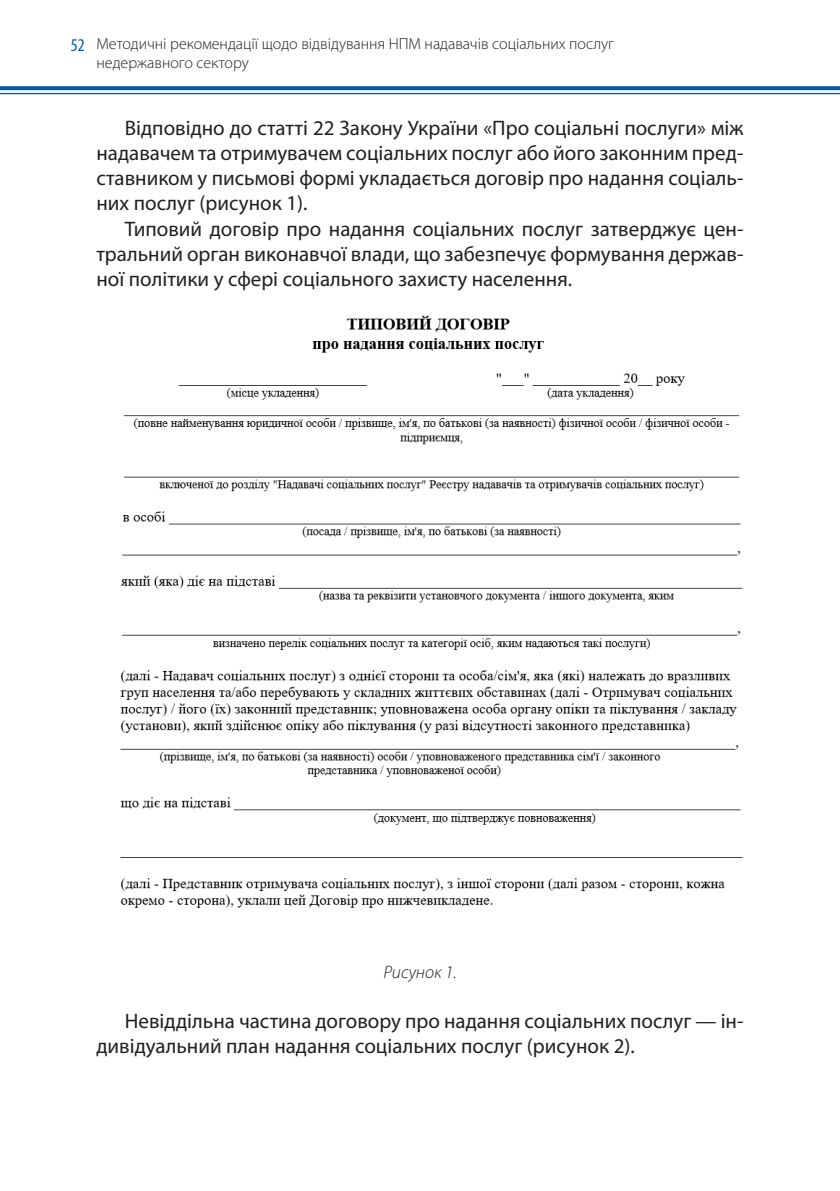
<style>
.page{position:relative;width:840px;height:1191px;background:#fff}
.page>*{position:absolute;margin:0;border:0;box-sizing:border-box;transform-origin:0 0}
.Основной{font:21px/25.2px "Myriad Pro";color:#231f20;text-align:justify}
.Рис{font:italic 300 18px "Myriad Pro";color:#231f20}
.t1{font:condensed 18px "Myriad Pro";color:#015aaa}
.t2{font:300 16px/19.2px "Myriad Pro";color:#231f20}
</style>
<div class="page">
<svg style="left:0;top:86px;width:839px;height:4px;background:#0e62ae"></svg>
<hr style="left:0;top:93px;width:839px;height:1px;background:#015aaa">
<img style="left:120px;top:315px;width:623px;height:593px">
<p class="t1" style="left:71px;top:34px;width:15px">52</p>
<p class="t2" style="left:96px;top:34px;width:519px">Методичні рекомендації щодо відвідування НПМ надавачів соціальних послуг недержавного сектору</p>
<p class="Основной" style="left:96px;top:115px;width:648px;text-indent:28px">Відповідно до статті 22 Закону України «Про соціальні послуги» між надавачем та отримувачем соціальних послуг або його законним пред&shy;ставником у письмові формі укладається договір про надання соціаль&shy;них послуг (рисунок 1).</p>
<p class="Основной" style="left:96px;top:216px;width:648px;text-indent:28px">Типовий договір про надання соціальних послуг затверджує цен&shy;тральний орган виконавчої влади, що забезпечує формування держав&shy;ної політики у сфері соціального захисту населення.</p>
<p class="Рис" style="left:383px;top:962px;width:75px">Рисунок 1.</p>
<p class="Основной" style="left:96px;top:1008px;width:648px;text-indent:28px">Невіддільна частина договору про надання соціальних послуг — ін&shy;дивідуальний план надання соціальних послуг (рисунок 2).</p>
</div>
